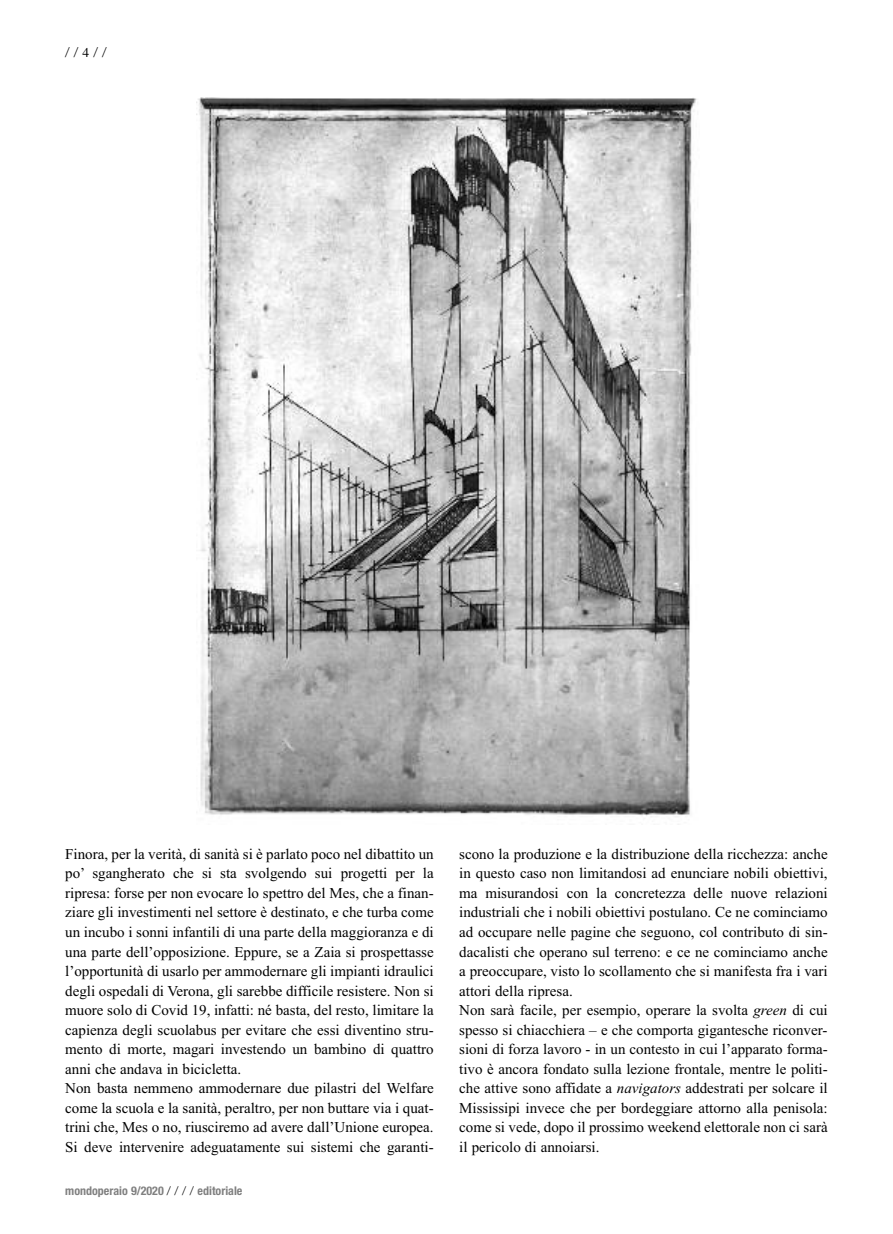
<style>
.page{position:relative;width:893px;height:1234px;background:#fff}
.page>*{position:absolute;margin:0;border:0;box-sizing:border-box;transform-origin:0 0}
.t1{font:15px/19.5px "Times New Roman";color:#000}
.t2{font:300 13.5px "Helvetica Neue";color:#000}
.t3{font:700 condensed 12px "Helvetica Neue";color:#808080}
.s1{font-family:"Times";font-weight:400}
.s2{font-style:italic}
.s3{font-weight:300;font-stretch:normal;color:#000}
</style>
<div class="page">
<img style="left:197px;top:98px;width:500px;height:719px">
<p class="t2" style="left:65px;top:44px;width:43px">//<span class="s1">4</span>//</p>
<p class="t1" style="left:65px;top:843px;width:370px">Finora, per la verità, di sanità si è parlato poco nel dibattito un po’ sgangherato che si sta svolgendo sui progetti per la ripresa: forse per non evocare lo spettro del Mes, che a finan&shy;ziare gli investimenti nel settore è destinato, e che turba come un incubo i sonni infantili di una parte della maggioranza e di una parte dell’opposizione. Eppure, se a Zaia si prospettasse l’opportunità di usarlo per ammodernare gli impianti idraulici degli ospedali di Verona, gli sarebbe difficile resistere. Non si muore solo di Covid 19, infatti: né basta, del resto, limitare la capienza degli scuolabus per evitare che essi diventino stru&shy;mento di morte, magari investendo un bambino di quattro anni che andava in bicicletta.<br>Non basta nemmeno ammodernare due pilastri del Welfare come la scuola e la sanità, peraltro, per non buttare via i quat&shy;trini che, Mes o no, riusciremo ad avere dall’Unione europea.<br>Si deve intervenire adeguatamente sui sistemi che garanti-</p>
<p class="t1" style="left:459px;top:843px;width:370px">scono la produzione e la distribuzione della ricchezza: anche in questo caso non limitandosi ad enunciare nobili obiettivi, ma misurandosi con la concretezza delle nuove relazioni industriali che i nobili obiettivi postulano. Ce ne cominciamo ad occupare nelle pagine che seguono, col contributo di sin&shy;dacalisti che operano sul terreno: e ce ne cominciamo anche a preoccupare, visto lo scollamento che si manifesta fra i vari attori della ripresa.<br>Non sarà facile, per esempio, operare la svolta <span class="s2">green</span> di cui spesso si chiacchiera – e che comporta gigantesche riconver&shy;sioni di forza lavoro - in un contesto in cui l’apparato forma&shy;tivo è ancora fondato sulla lezione frontale, mentre le politi&shy;che attive sono affidate a <span class="s2">navigators</span> addestrati per solcare il Mississipi invece che per bordeggiare attorno alla penisola: come si vede, dopo il prossimo weekend elettorale non ci sarà il pericolo di annoiarsi.</p>
<p class="t3" style="left:65px;top:1180px;width:179px">mondoperaio 9/2020 <span class="s3">/ / / /</span> editoriale</p>
</div>
